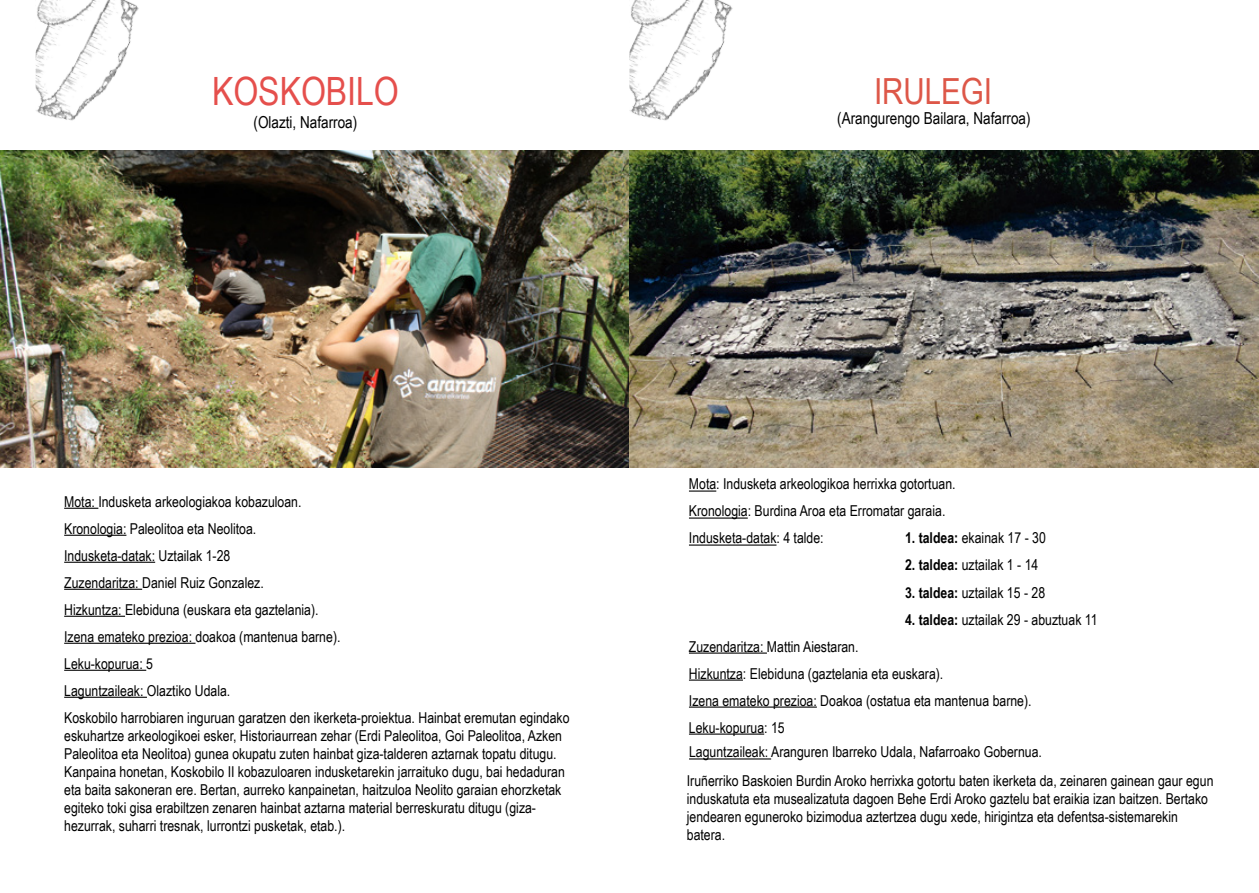
<style>
.page{position:relative;width:1259px;height:893px;background:#fff}
.page>*{position:absolute;margin:0;border:0;box-sizing:border-box;transform-origin:0 0}
.t1{font:39px "Arial Narrow";color:#e54f4c}
.t2{font:36px "Arial Narrow";color:#dd5748}
.t3{font:16.5px "Arial Narrow";color:#000}
.t4{font:15px/27px "Arial Narrow";color:#000}
.s1{font-weight:700}
</style>
<div class="page">
<img style="left:629px;top:0;width:104px;height:121px">
<img style="left:35px;top:0;width:104px;height:121px">
<hr style="left:64px;top:508px;width:34px;height:1px;background:#000">
<hr style="left:64px;top:535px;width:62px;height:1px;background:#000">
<hr style="left:64px;top:562px;width:91px;height:1px;background:#000">
<hr style="left:64px;top:589px;width:78px;height:1px;background:#000">
<hr style="left:64px;top:616px;width:61px;height:1px;background:#000">
<hr style="left:64px;top:643px;width:131px;height:1px;background:#000">
<hr style="left:64px;top:670px;width:82px;height:1px;background:#000">
<hr style="left:64px;top:697px;width:83px;height:1px;background:#000">
<img style="left:0;top:150px;width:629px;height:317px">
<hr style="left:689px;top:758px;width:82px;height:1px;background:#000">
<hr style="left:689px;top:490px;width:27px;height:2px;background:#000">
<hr style="left:689px;top:517px;width:59px;height:2px;background:#000">
<hr style="left:689px;top:544px;width:87px;height:2px;background:#000">
<hr style="left:689px;top:652px;width:78px;height:2px;background:#000">
<hr style="left:689px;top:679px;width:54px;height:2px;background:#000">
<hr style="left:689px;top:706px;width:128px;height:2px;background:#000">
<hr style="left:689px;top:733px;width:75px;height:2px;background:#000">
<img style="left:629px;top:150px;width:630px;height:317px">
<h1 class="t1" style="left:212px;top:63px;width:188px">KOSKOBILO</h1>
<p class="t3" style="left:253px;top:110px;width:105px">(Olazti, Nafarroa)</p>
<h2 class="t2" style="left:874px;top:65px;width:120px">IRULEGI</h2>
<p class="t3" style="left:837px;top:106px;width:195px">(Arangurengo Bailara, Nafarroa)</p>
<p class="t4" style="left:64px;top:487px;width:507px">Mota: Indusketa arkeologiakoa kobazuloan.<br>Kronologia: Paleolitoa eta Neolitoa.<br>Indusketa-datak: Uztailak 1-28<br>Zuzendaritza: Daniel Ruiz Gonzalez.<br>Hizkuntza: Elebiduna (euskara eta gaztelania).<br>Izena emateko prezioa: doakoa (mantenua barne).<br>Leku-kopurua: 5<br>Laguntzaileak: Olaztiko Udala.<br>Koskobilo harrobiaren inguruan garatzen den ikerketa-proiektua. Hainbat eremutan egindako</p>
<p class="t4" style="left:64px;top:726px;width:502px;line-height:18px">eskuhartze arkeologikoei esker, Historiaurrean zehar (Erdi Paleolitoa, Goi Paleolitoa, Azken Paleolitoa eta Neolitoa) gunea okupatu zuten hainbat giza-talderen aztarnak topatu ditugu.<br>Kanpaina honetan, Koskobilo II kobazuloaren indusketarekin jarraituko dugu, bai hedaduran eta baita sakoneran ere. Bertan, aurreko kanpainetan, haitzuloa Neolito garaian ehorzketak egiteko toki gisa erabiltzen zenaren hainbat aztarna material berreskuratu ditugu (giza&shy;hezurrak, suharri tresnak, lurrontzi pusketak, etab.).</p>
<p class="t4" style="left:689px;top:470px;width:268px">Mota: Indusketa arkeologikoa herrixka gotortuan.<br>Kronologia: Burdina Aroa eta Erromatar garaia.<br>Indusketa-datak: 4 talde:</p>
<p class="t4" style="left:905px;top:524px;width:142px"><span class="s1">1. taldea:</span> ekainak 17 - 30</p>
<p class="t4" style="left:905px;top:551px;width:135px"><span class="s1">2. taldea:</span> uztailak 1 - 14</p>
<p class="t4" style="left:905px;top:578px;width:142px"><span class="s1">3. taldea:</span> uztailak 15 - 28</p>
<p class="t4" style="left:905px;top:605px;width:194px"><span class="s1">4. taldea:</span> uztailak 29 - abuztuak 11</p>
<p class="t4" style="left:689px;top:632px;width:344px">Zuzendaritza: Mattin Aiestaran.<br>Hizkuntza: Elebiduna (gaztelania eta euskara).<br>Izena emateko prezioa: Doakoa (ostatua eta mantenua barne).<br>Leku-kopurua: 15</p>
<p class="t4" style="left:689px;top:738px;width:354px">Laguntzaileak: Aranguren Ibarreko Udala, Nafarroako Gobernua.</p>
<p class="t4" style="left:687px;top:771px;width:528px;line-height:18px">Iruñerriko Baskoien Burdin Aroko herrixka gotortu baten ikerketa da, zeinaren gainean gaur egun induskatuta eta musealizatuta dagoen Behe Erdi Aroko gaztelu bat eraikia izan baitzen. Bertako jendearen eguneroko bizimodua aztertzea dugu xede, hirigintza eta defentsa-sistemarekin batera.</p>
</div>
